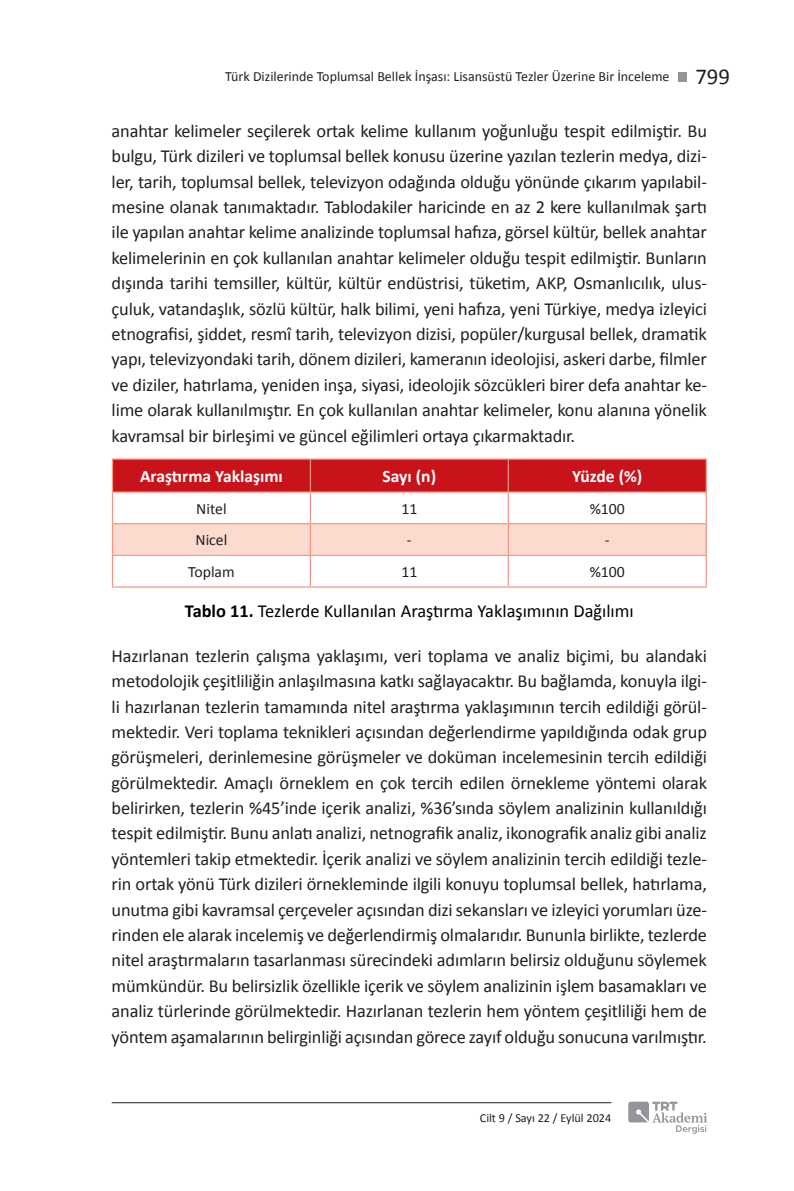
<style>
.page{position:relative;width:794px;height:1191px;background:#fff}
.page>*{position:absolute;margin:0;border:0;box-sizing:border-box;transform-origin:0 0}
.t1{font:22.75px "Calibri";color:#231f20}
.makale_metni{font:18.38px/25.4px "Calibri";letter-spacing:-.01em;color:#231f20;text-align:justify}
.makale_metni-2{font:18.38px "Calibri";color:#000}
.t2{font:700 17.5px "Calibri";color:#fff}
.t3{font:15.75px "Calibri";color:#231f20}
.t4{font:14px "Calibri";color:#231f20}
.t5{font:12.25px "Calibri";color:#231f20}
.s1{font-weight:700}
</style>
<div class="page">
<hr style="left:112px;top:1102px;width:499px;height:1px;background:#231f20">
<div style="left:678px;top:72px;width:9px;height:10px;background:#939598"></div>
<svg style="left:628px;top:1101px;width:79px;height:32px"></svg>
<div style="left:113px;top:460px;width:592px;height:31px;background:#c8131b"></div>
<svg style="left:113px;top:524px;width:592px;height:31px;background:#fbd8cc"></svg>
<hr style="left:112px;top:458px;width:198px;height:2px;background:#f59687">
<hr style="left:112px;top:460px;width:1px;height:31px;background:#f59687">
<hr style="left:310px;top:458px;width:198px;height:2px;background:#f59687">
<hr style="left:310px;top:460px;width:1px;height:31px;background:#f59687">
<hr style="left:508px;top:458px;width:199px;height:2px;background:#f59687">
<hr style="left:508px;top:460px;width:1px;height:31px;background:#f59687">
<hr style="left:705px;top:460px;width:2px;height:31px;background:#f59687">
<hr style="left:112px;top:491px;width:198px;height:2px;background:#f59687">
<hr style="left:112px;top:492px;width:1px;height:31px;background:#f59687">
<hr style="left:310px;top:491px;width:198px;height:2px;background:#f59687">
<hr style="left:310px;top:492px;width:1px;height:31px;background:#f59687">
<hr style="left:508px;top:491px;width:199px;height:2px;background:#f59687">
<hr style="left:508px;top:492px;width:1px;height:31px;background:#f59687">
<hr style="left:705px;top:492px;width:2px;height:31px;background:#f59687">
<hr style="left:112px;top:523px;width:198px;height:1px;background:#f59687">
<hr style="left:112px;top:524px;width:1px;height:31px;background:#f59687">
<hr style="left:310px;top:523px;width:198px;height:1px;background:#f59687">
<hr style="left:310px;top:524px;width:1px;height:31px;background:#f59687">
<hr style="left:508px;top:523px;width:199px;height:1px;background:#f59687">
<hr style="left:508px;top:524px;width:1px;height:31px;background:#f59687">
<hr style="left:705px;top:524px;width:2px;height:31px;background:#f59687">
<hr style="left:112px;top:555px;width:198px;height:1px;background:#f59687">
<hr style="left:112px;top:556px;width:1px;height:30px;background:#f59687">
<hr style="left:310px;top:555px;width:198px;height:1px;background:#f59687">
<hr style="left:310px;top:556px;width:1px;height:30px;background:#f59687">
<hr style="left:508px;top:555px;width:199px;height:1px;background:#f59687">
<hr style="left:508px;top:556px;width:1px;height:30px;background:#f59687">
<hr style="left:705px;top:556px;width:2px;height:30px;background:#f59687">
<hr style="left:112px;top:586px;width:198px;height:1px;background:#f59687">
<hr style="left:310px;top:586px;width:198px;height:1px;background:#f59687">
<hr style="left:508px;top:586px;width:199px;height:1px;background:#f59687">
<p class="t4" style="left:225px;top:68px;width:446px">Türk Dizilerinde Toplumsal Bellek İnşası: Lisansüstü Tezler Üzerine Bir İnceleme</p>
<p class="t1" style="left:695px;top:62px;width:36px">799</p>
<p class="makale_metni" style="left:112px;top:118px;width:597px">anahtar kelimeler seçilerek ortak kelime kullanım yoğunluğu tespit edilmiştir. Bu bulgu, Türk dizileri ve toplumsal bellek konusu üzerine yazılan tezlerin medya, dizi&shy;ler, tarih, toplumsal bellek, televizyon odağında olduğu yönünde çıkarım yapılabil&shy;mesine olanak tanımaktadır. Tablodakiler haricinde en az 2 kere kullanılmak şartı ile yapılan anahtar kelime analizinde toplumsal hafıza, görsel kültür, bellek anahtar kelimelerinin en çok kullanılan anahtar kelimeler olduğu tespit edilmiştir. Bunların dışında tarihi temsiller, kültür, kültür endüstrisi, tüketim, AKP, Osmanlıcılık, ulus&shy;çuluk, vatandaşlık, sözlü kültür, halk bilimi, yeni hafıza, yeni Türkiye, medya izleyici etnografisi, şiddet, resmî tarih, televizyon dizisi, popüler/kurgusal bellek, dramatik yapı, televizyondaki tarih, dönem dizileri, kameranın ideolojisi, askeri darbe, filmler ve diziler, hatırlama, yeniden inşa, siyasi, ideolojik sözcükleri birer defa anahtar ke&shy;lime olarak kullanılmıştır. En çok kullanılan anahtar kelimeler, konu alanına yönelik kavramsal bir birleşimi ve güncel eğilimleri ortaya çıkarmaktadır.</p>
<p class="t2" style="left:140px;top:465px;width:144px">Araştırma Yaklaşımı</p>
<p class="t2" style="left:383px;top:465px;width:55px">Sayı (n)</p>
<p class="t2" style="left:572px;top:465px;width:72px">Yüzde (%)</p>
<p class="t3" style="left:196px;top:498px;width:32px">Nitel</p>
<p class="t3" style="left:401px;top:498px;width:17px">11</p>
<p class="t3" style="left:589px;top:498px;width:37px">%100</p>
<p class="t3" style="left:195px;top:530px;width:33px">Nicel</p>
<p class="t3" style="left:407px;top:530px;width:6px">-</p>
<p class="t3" style="left:605px;top:530px;width:6px">-</p>
<p class="t3" style="left:188px;top:562px;width:48px">Toplam</p>
<p class="t3" style="left:401px;top:562px;width:17px">11</p>
<p class="t3" style="left:589px;top:562px;width:37px">%100</p>
<p class="makale_metni-2" style="left:185px;top:599px;width:450px"><span class="s1">Tablo 11.</span> Tezlerde Kullanılan Araştırma Yaklaşımının Dağılımı</p>
<p class="makale_metni" style="left:112px;top:643px;width:597px">Hazırlanan tezlerin çalışma yaklaşımı, veri toplama ve analiz biçimi, bu alandaki metodolojik çeşitliliğin anlaşılmasına katkı sağlayacaktır. Bu bağlamda, konuyla ilgi&shy;li hazırlanan tezlerin tamamında nitel araştırma yaklaşımının tercih edildiği görül&shy;mektedir. Veri toplama teknikleri açısından değerlendirme yapıldığında odak grup görüşmeleri, derinlemesine görüşmeler ve doküman incelemesinin tercih edildiği görülmektedir. Amaçlı örneklem en çok tercih edilen örnekleme yöntemi olarak belirirken, tezlerin %45’inde içerik analizi, %36’sında söylem analizinin kullanıldığı tespit edilmiştir. Bunu anlatı analizi, netnografik analiz, ikonografik analiz gibi analiz yöntemleri takip etmektedir. İçerik analizi ve söylem analizinin tercih edildiği tezle&shy;rin ortak yönü Türk dizileri örnekleminde ilgili konuyu toplumsal bellek, hatırlama, unutma gibi kavramsal çerçeveler açısından dizi sekansları ve izleyici yorumları üze&shy;rinden ele alarak incelemiş ve değerlendirmiş olmalarıdır. Bununla birlikte, tezlerde nitel araştırmaların tasarlanması sürecindeki adımların belirsiz olduğunu söylemek mümkündür. Bu belirsizlik özellikle içerik ve söylem analizinin işlem basamakları ve analiz türlerinde görülmektedir. Hazırlanan tezlerin hem yöntem çeşitliliği hem de yöntem aşamalarının belirginliği açısından görece zayıf olduğu sonucuna varılmıştır.</p>
<p class="t5" style="left:480px;top:1110px;width:133px">Cilt 9 / Sayı 22 / Eylül 2024</p>
</div>
